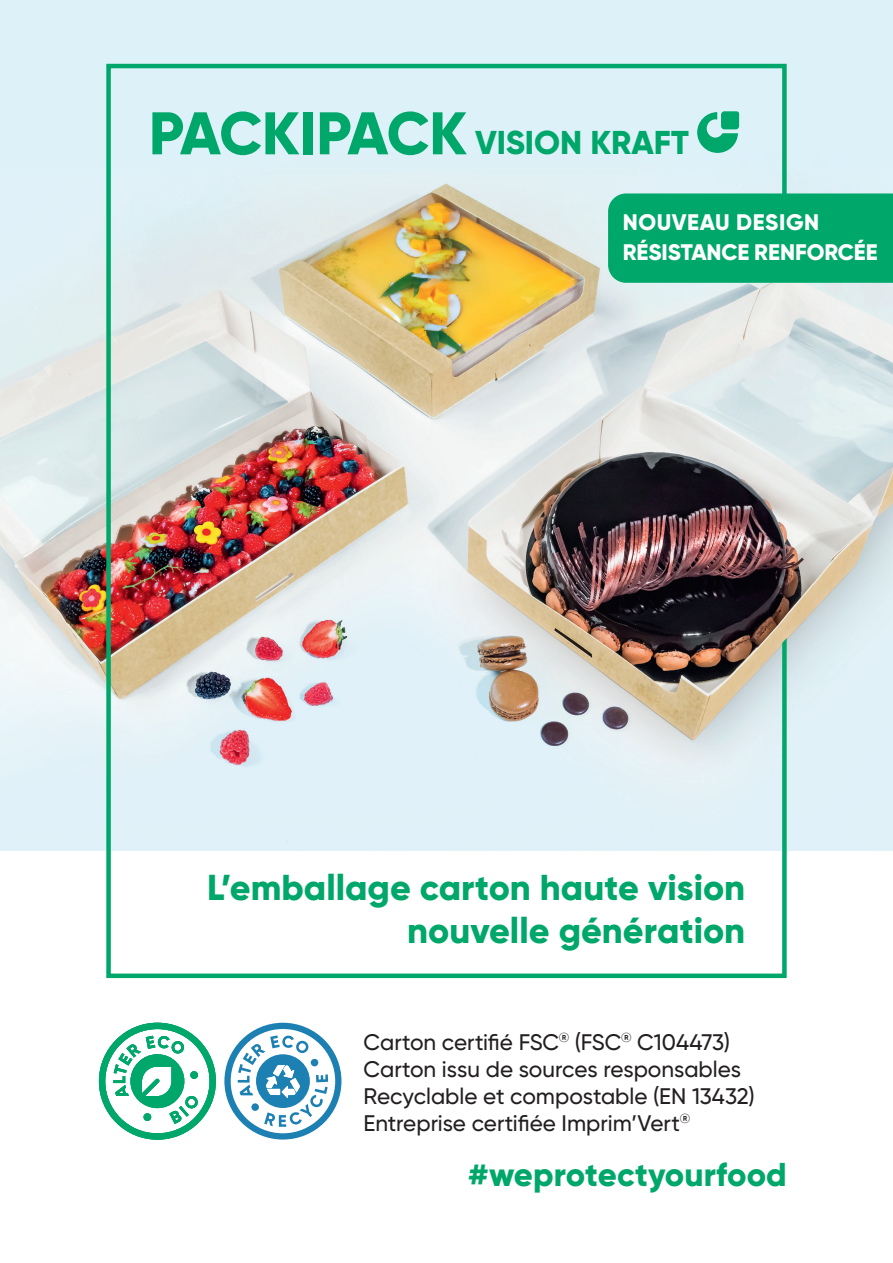
<style>
.page{position:relative;width:893px;height:1263px;background:#fff}
.page>*{position:absolute;margin:0;border:0;box-sizing:border-box;transform-origin:0 0}
.t1{font:800 36px/43.2px "Gilroy";color:#00a76a;text-align:right}
.t2{font:800 33px "Gilroy";color:#00a76a}
.t3{font:500 22.5px/27px "Gilroy";color:#231f20}
.t4{font:800 22.5px/30.8px "Gilroy";color:#fff}
.s1{font-size:60px}
</style>
<div class="page">
<img style="left:0;top:175px;width:893px;height:675px">
<div style="left:0;top:0;width:893px;height:175px;background:#ddf1f9"></div>
<svg style="left:697px;top:111px;width:42px;height:42px"></svg>
<div style="left:106px;top:64px;width:681px;height:914px;border:4px solid #00a76a"></div>
<svg style="left:113px;top:1035px;width:86px;height:89px"></svg>
<div style="left:190px;top:1071px;width:8px;height:8px;background:#00a76a;border-radius:4px"></div>
<div style="left:99px;top:1023px;width:117px;height:117px;border:6px solid #00a76a;border-radius:50%"></div>
<svg style="left:224px;top:1023px;width:117px;height:116px"></svg>
<img style="left:736px;top:283px;width:79px;height:410px">
<div style="left:608px;top:193px;width:285px;height:90px;background:#00a76a"></div>
<h2 class="t2" style="left:149px;top:122px;width:542px"><span class="s1">PACKIPACK</span> VISION KRAFT</h2>
<p class="t4" style="left:623px;top:206px;width:257px">NOUVEAU DESIGN<br>RÉSISTANCE RENFORCÉE</p>
<h1 class="t1" style="left:207px;top:865px;width:539px">L’emballage carton haute vision nouvelle génération</h1>
<p class="t3" style="left:364px;top:1028px;width:393px">Carton certifié FSC<sup>®</sup> (FSC<sup>®</sup> C104473)<br>Carton issu de sources responsables Recyclable et compostable (EN 13432)<br>Entreprise certifiée Imprim’Vert<sup>®</sup></p>
<h2 class="t2" style="left:468px;top:1154px;width:320px">#weprotectyourfood</h2>
</div>
